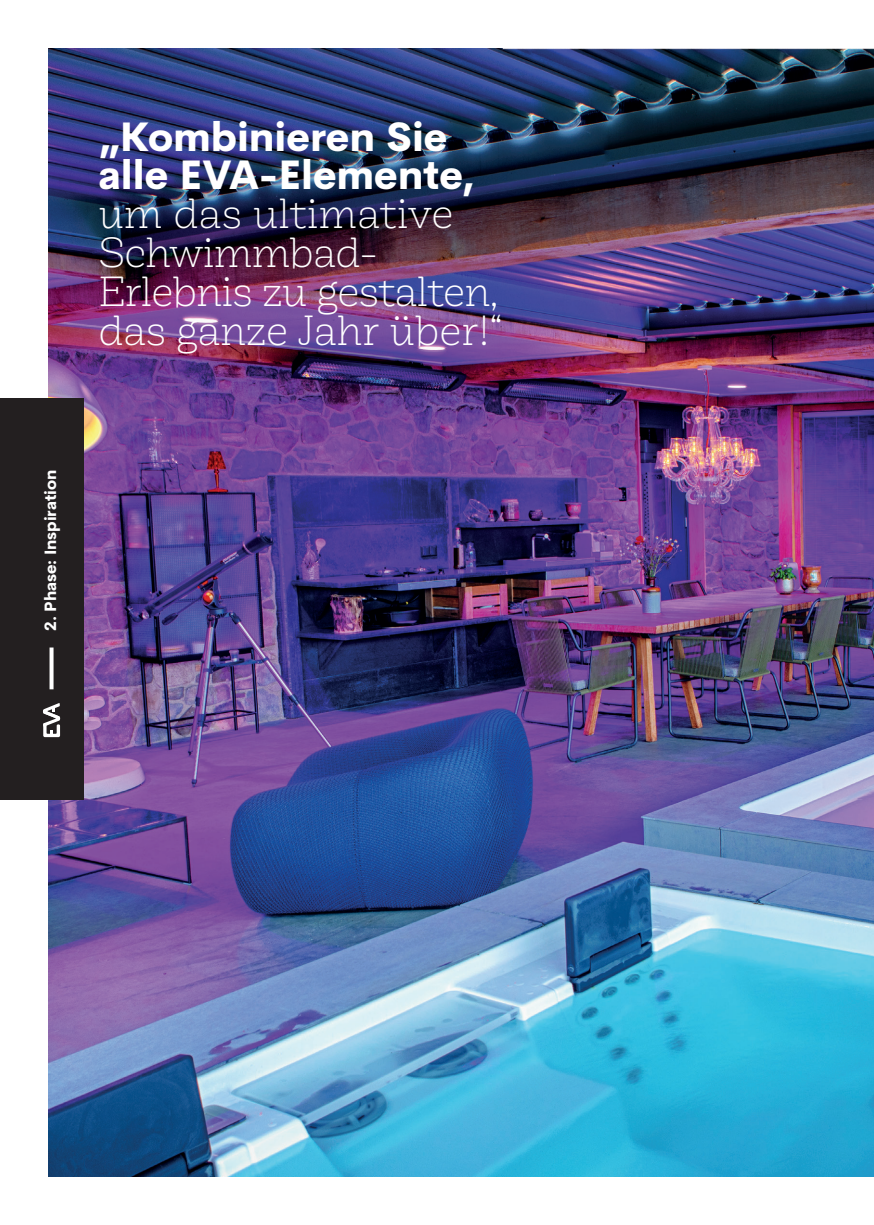
<style>
.page{position:relative;width:874px;height:1225px;background:#fff}
.page>*{position:absolute;margin:0;border:0;box-sizing:border-box;transform-origin:0 0}
.t1{font:200 40px/39px "Monroe";letter-spacing:-.02em;color:#fff}
.t2{font:800 40px/39px "Cerebri Sans";color:#fff}
.t3{font:800 16px "Cerebri Sans";color:#fff}
</style>
<div class="page">
<img style="left:48px;top:49px;width:825px;height:1127px">
<div style="left:0;top:398px;width:83px;height:402px;background:#231f20"></div>
<svg style="left:49px;top:647px;width:4px;height:42px"></svg>
<svg style="left:43px;top:703px;width:17px;height:34px"></svg>
<p class="t2" style="left:98px;top:113px;width:377px">„Kombinieren Sie alle EVA-Elemente,</p>
<p class="t1" style="left:98px;top:195px;width:406px">um das ultimative<br>Schwimmbad-<br>Erlebnis zu gestalten, das ganze Jahr über!“</p>
<p class="t3" style="left:37px;top:631px;width:163px;rotate:-90deg">2. Phase: Inspiration</p>
</div>
